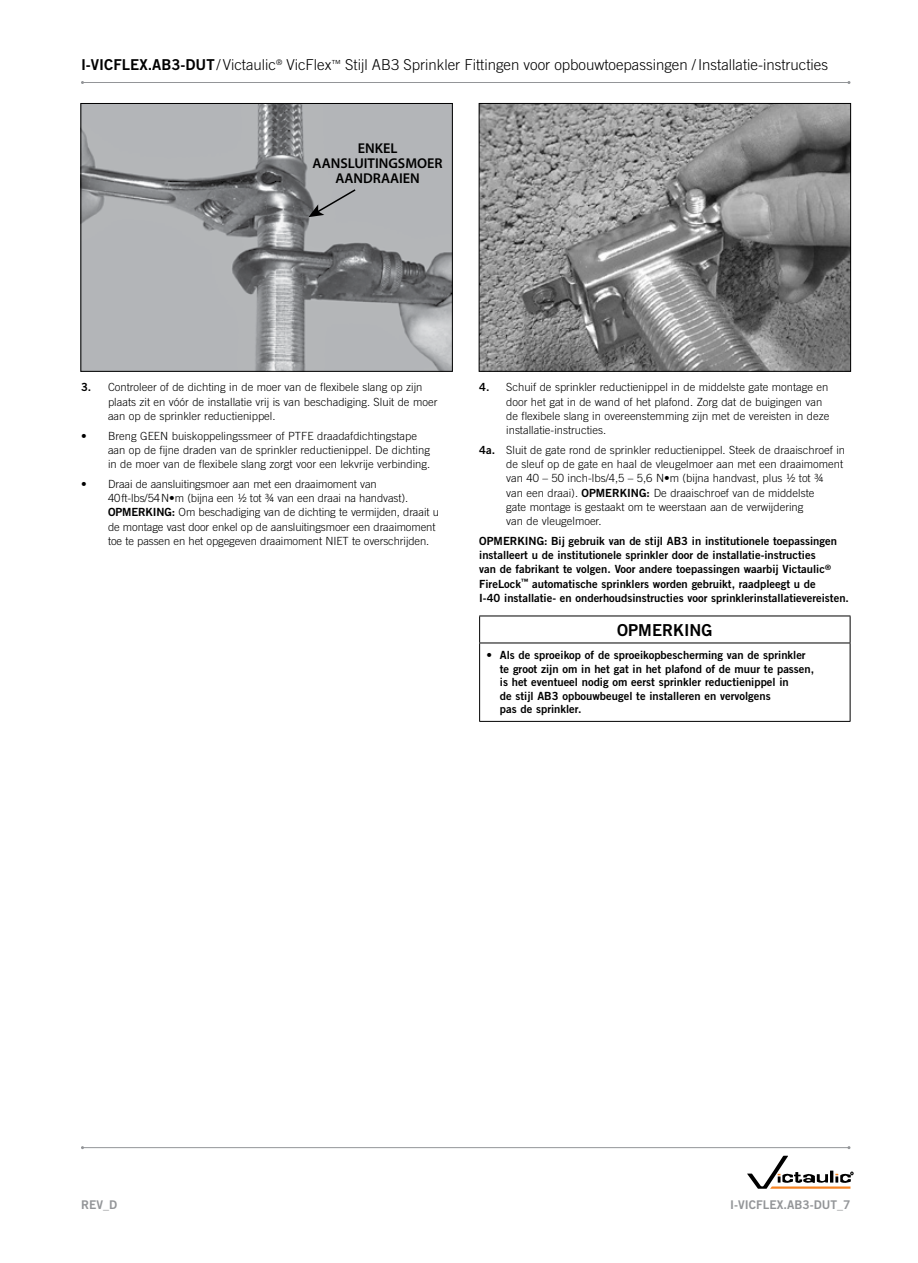
<style>
.page{position:relative;width:918px;height:1263px;background:#fff}
.page>*{position:absolute;margin:0;border:0;box-sizing:border-box;transform-origin:0 0}
.t1{font:16.5px "Trade Gothic LT Std Bd 2";color:#000}
.t2{font:300 15px "Trade Gothic LT Std";color:#000}
.t3{font:600 14.25px/15px "Myriad Pro";color:#000;text-align:center}
.t4{font:12px "Trade Gothic LT Std Bd 2";color:#939598}
.t5{font:300 11.25px/14.2px "Trade Gothic LT Std";color:#000}
.t6{font:11.25px/14.2px "Trade Gothic LT Std Bd 2";color:#000}
.s1{font-family:"Trade Gothic LT Std Bd 2";font-weight:400}
</style>
<div class="page">
<svg style="left:747px;top:1156px;width:106px;height:33px"></svg>
<hr style="left:83px;top:1147px;width:766px;height:1px;background:#939598">
<hr style="left:82px;top:82px;width:767px;height:1px;background:#939598">
<img style="left:82px;top:105px;width:369px;height:265px">
<svg style="left:308px;top:188px;width:49px;height:29px"></svg>
<div style="left:80px;top:103px;width:373px;height:269px;border:1px solid #000"></div>
<img style="left:481px;top:105px;width:368px;height:265px">
<div style="left:479px;top:103px;width:372px;height:269px;border:1px solid #000"></div>
<hr style="left:479px;top:616px;width:372px;height:1px;background:#000">
<svg style="left:479px;top:616px;width:1px;height:27px"></svg>
<svg style="left:850px;top:616px;width:1px;height:27px"></svg>
<hr style="left:479px;top:643px;width:1px;height:78px;background:#000">
<hr style="left:479px;top:643px;width:372px;height:1px;background:#000">
<hr style="left:850px;top:643px;width:1px;height:78px;background:#000">
<hr style="left:479px;top:721px;width:372px;height:1px;background:#000">
<h2 class="t2" style="left:81px;top:56px;width:749px"><span class="s1">I-VICFLEX.AB3-DUT</span>/Victaulic<sup>®</sup> VicFlex<sup>™</sup> Stijl AB3 Sprinkler Fittingen voor opbouwtoepassingen /Installatie-instructies</h2>
<p class="t3" style="left:313px;top:141px;width:131px">ENKEL<br>AANSLUITINGSMOER<br>AANDRAAIEN</p>
<p class="t5" style="left:108px;top:380px;width:331px;text-indent:-27px"><span class="s1">3.</span> Controleer of de dichting in de moer van de flexibele slang op zijn plaats zit en vóór de installatie vrij is van beschadiging. Sluit de moer aan op de sprinkler reductienippel.</p>
<p class="t5" style="left:108px;top:428px;width:324px;text-indent:-27px">• Breng GEEN buiskoppelingssmeer of PTFE draadafdichtingstape aan op de fijne draden van de sprinkler reductienippel. De dichting in de moer van de flexibele slang zorgt voor een lekvrije verbinding.</p>
<p class="t5" style="left:108px;top:476px;width:332px;text-indent:-27px">• Draai de aansluitingsmoer aan met een draaimoment van 40ft-lbs/54N•m (bijna een 1/2 tot 3/4 van een draai na handvast).<br><span class="s1">OPMERKING:</span> Om beschadiging van de dichting te vermijden, draait u de montage vast door enkel op de aansluitingsmoer een draaimoment toe te passen en het opgegeven draaimoment NIET te overschrijden.</p>
<p class="t5" style="left:506px;top:380px;width:325px;text-indent:-27px"><span class="s1">4.</span> Schuif de sprinkler reductienippel in de middelste gate montage en door het gat in de wand of het plafond. Zorg dat de buigingen van de flexibele slang in overeenstemming zijn met de vereisten in deze installatie-instructies.</p>
<p class="t5" style="left:506px;top:443px;width:340px;text-indent:-27px"><span class="s1">4a.</span> Sluit de gate rond de sprinkler reductienippel. Steek de draaischroef in de sleuf op de gate en haal de vleugelmoer aan met een draaimoment van 40 – 50 inch-lbs/4,5 – 5,6 N•m (bijna handvast, plus 1/2 tot 3/4<br>van een draai). <span class="s1">OPMERKING:</span> De draaischroef van de middelste<br>gate montage is gestaakt om te weerstaan aan de verwijdering<br>van de vleugelmoer.</p>
<p class="t6" style="left:479px;top:533px;width:371px">OPMERKING: Bij gebruik van de stijl AB3 in institutionele toepassingen installeert u de institutionele sprinkler door de installatie-instructies<br>van de fabrikant te volgen. Voor andere toepassingen waarbij Victaulic<sup>® </sup>FireLock<sup>™</sup> automatische sprinklers worden gebruikt, raadpleegt u de<br>I-40 installatie- en onderhoudsinstructies voor sprinklerinstallatievereisten.</p>
<h1 class="t1" style="left:617px;top:619px;width:97px">OPMERKING</h1>
<p class="t6" style="left:500px;top:648px;width:316px;line-height:13.5px;text-indent:-14px">• Als de sproeikop of de sproeikopbescherming van de sprinkler te groot zijn om in het gat in het plafond of de muur te passen, is het eventueel nodig om eerst sprinkler reductienippel in<br>de stijl AB3 opbouwbeugel te installeren en vervolgens<br>pas de sprinkler.</p>
<p class="t4" style="left:81px;top:1197px;width:38px">REV_D</p>
<p class="t4" style="left:730px;top:1197px;width:122px">I-VICFLEX.AB3-DUT_7</p>
</div>
